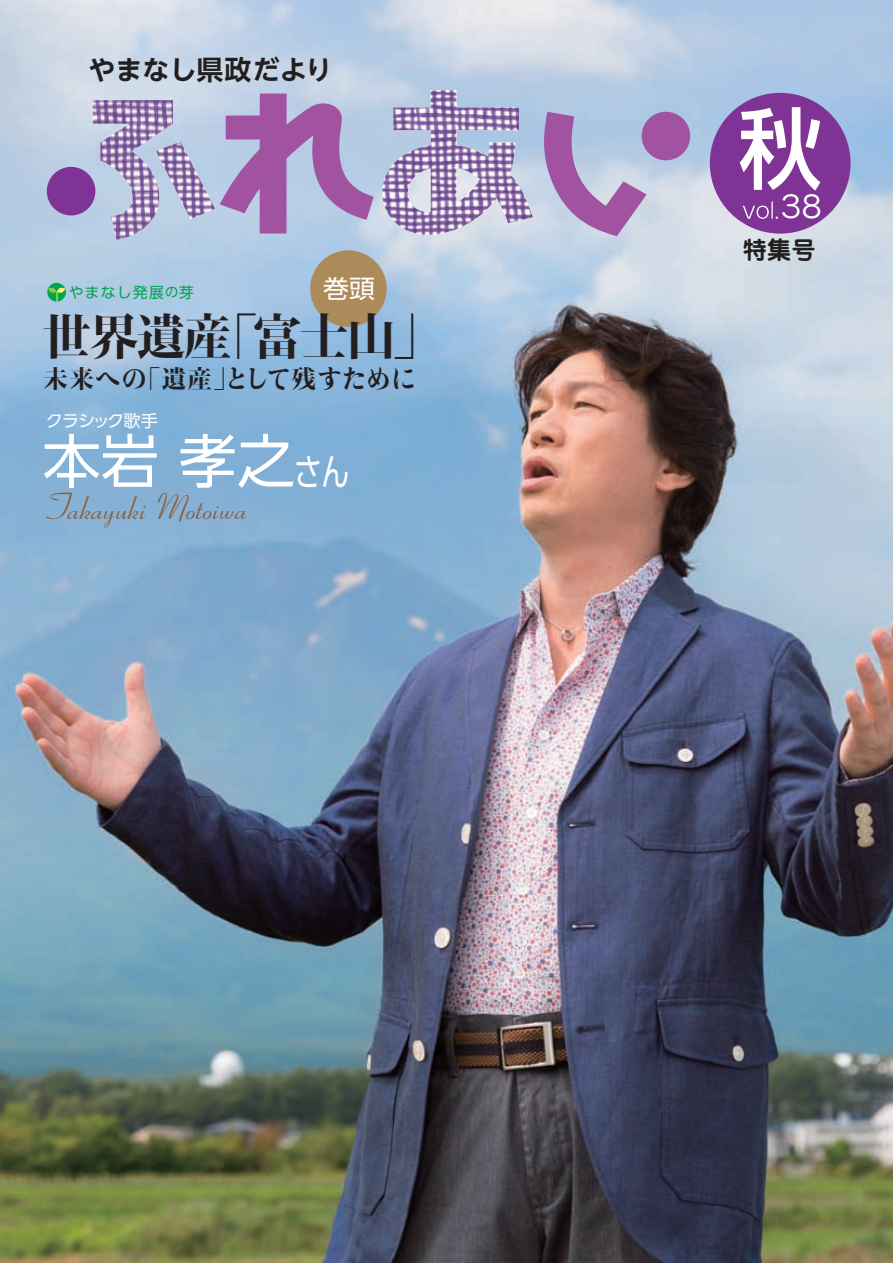
<style>
.page{position:relative;width:893px;height:1263px;background:#fff}
.page>*{position:absolute;margin:0;border:0;box-sizing:border-box;transform-origin:0 0}
.t1{font:500 87.9px "UD Shin Go Pro";color:#fff;scale:.95 1}
.t2{font:58.2px "UD Shin Go Pro";color:#fff}
.t3{font:800 49.5px "Kocho Std";letter-spacing:-.05em;color:#231f20}
.t4{font:37.5px "Bow Normal";color:#8a5d3b;scale:1.15 1}
.t5{font:29.7px "Jun 201 Pro";color:#fff;scale:1.1 1}
.t6{font:700 27px "UD Shin Go NT Pro De";color:#231f20}
.t7{font:800 24.9px "Kocho Std";letter-spacing:-.01em;color:#231f20}
.t8{font:800 24.9px "Kocho Std";letter-spacing:.015em;color:#231f20}
.t9{font:24.75px "UD Shin Go Pro";color:#fff;scale:1.05 1}
.t10{font:700 24.3px "Jun 501 Pro";color:#231f20}
.t11{font:16.5px "UD Shin Go Pro";letter-spacing:-.07em;color:#fff;scale:1.05 1}
.t12{font:14.85px "UD Shin Go Pro";letter-spacing:.08em;color:#00a54f}
.s1{font-size:13.2px}
.s2{font-size:37.2px}
</style>
<div class="page">
<img style="left:0;top:0;width:893px;height:1263px">
<div style="left:47px;top:167px;width:48px;height:48px;background:#7f3394;border-radius:50%"></div>
<div style="left:710px;top:93px;width:141px;height:141px;background:#7f3394;border-radius:50%"></div>
<svg style="left:743px;top:201px;width:35px;height:18px"></svg>
<div style="left:310px;top:250px;width:77px;height:77px;background:#ad8a59;border-radius:50%"></div>
<svg style="left:47px;top:283px;width:19px;height:19px"></svg>
<svg style="left:48px;top:287px;width:17px;height:15px"></svg>
<svg style="left:93px;top:94px;width:281px;height:146px;background:#b0a4cb"></svg>
<svg style="left:544px;top:112px;width:103px;height:124px;background:#b3a3cc"></svg>
<div style="left:642px;top:112px;width:48px;height:48px;background:#a153a1;border-radius:50%"></div>
<svg style="left:382px;top:90px;width:151px;height:145px;background:#b5b0cf"></svg>
<img style="left:431px;top:107px;width:88px;height:67px">
<img style="left:383px;top:90px;width:48px;height:96px">
<p class="t6" style="left:88px;top:47px;width:245px">やまなし県政だより</p>
<p class="t12" style="left:69px;top:280px;width:127px">やまなし発展<span class="s1">の</span>芽</p>
<p class="t9" style="left:323px;top:269px;width:51px">巻頭</p>
<h3 class="t3" style="left:42px;top:297px;width:192px">世界遺産</h3>
<h3 class="t3" style="left:208px;top:297px;width:237px">「富士山「</h3>
<p class="t8" style="left:135px;top:359px;width:105px">「遺産」</p>
<p class="t7" style="left:224px;top:359px;width:193px">として残すために</p>
<p class="t8" style="left:43px;top:359px;width:105px">未来への</p>
<p class="t11" style="left:46px;top:407px;width:109px">クラシック歌手</p>
<h2 class="t2" style="left:43px;top:414px;width:308px">本岩孝之<span class="s2">さん</span></h2>
<p class="t4" style="left:49px;top:485px;width:178px">Takayuki Motoiwa</p>
<h1 class="t1" style="left:738px;top:77px;width:89px">秋</h1>
<p class="t5" style="left:781px;top:184px;width:39px">38</p>
<p class="t10" style="left:743px;top:231px;width:74px">特集号</p>
</div>
